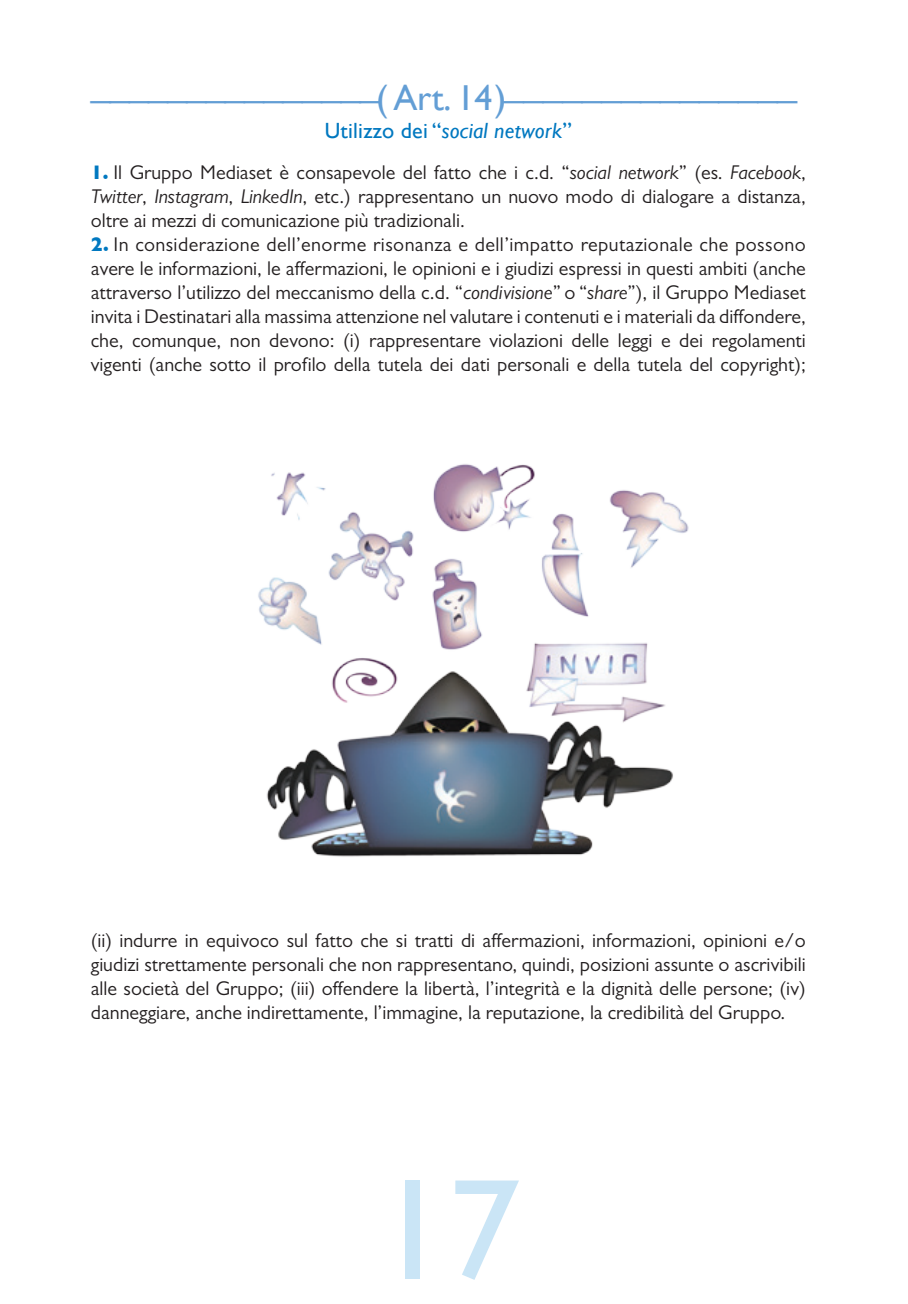
<style>
.page{position:relative;width:908px;height:1304px;background:#fff}
.page>*{position:absolute;margin:0;border:0;box-sizing:border-box;transform-origin:0 0}
.t1{font:144px "Gill Sans";color:#cae5f6}
.t2{font:36px "Gill Sans";color:#639ed5}
.t3{font:22px "Gill Sans";letter-spacing:.01em;color:#0078c0}
.t4{font:20px/24px "Gill Sans MT Pro";color:#231f20;text-align:justify}
.s1{font-style:italic}
.s2{font-family:"Gill Sans";font-weight:700;color:#0078c0}
</style>
<div class="page">
<img style="left:258px;top:464px;width:431px;height:393px">
<h2 class="t2" style="left:91px;top:63px;width:707px">_______________( Art. 14 )_______________</h2>
<p class="t3" style="left:325px;top:118px;width:248px">Utilizzo dei “<span class="s1">social network</span>”</p>
<p class="t4" style="left:91px;top:160px;width:716px"><span class="s2">1.</span> Il Gruppo Mediaset è consapevole del fatto che i c.d. “<span class="s1">social network</span>” (es. <span class="s1">Facebook</span>, <span class="s1">Twitter</span>, <span class="s1">Instagram</span>, <span class="s1">LinkedIn</span>, etc.) rappresentano un nuovo modo di dialogare a distanza, oltre ai mezzi di comunicazione più tradizionali.</p>
<p class="t4" style="left:91px;top:232px;width:716px"><span class="s2">2.</span> In considerazione dell’enorme risonanza e dell’impatto reputazionale che possono avere le informazioni, le affermazioni, le opinioni e i giudizi espressi in questi ambiti (anche attraverso l’utilizzo del meccanismo della c.d. “<span class="s1">condivisione</span>” o “<span class="s1">share</span>”), il Gruppo Mediaset invita i Destinatari alla massima attenzione nel valutare i contenuti e i materiali da diffondere, che, comunque, non devono: (i) rappresentare violazioni delle leggi e dei regolamenti vigenti (anche sotto il profilo della tutela dei dati personali e della tutela del copyright);</p>
<p class="t4" style="left:91px;top:928px;width:716px">(ii) indurre in equivoco sul fatto che si tratti di affermazioni, informazioni, opinioni e/o giudizi strettamente personali che non rappresentano, quindi, posizioni assunte o ascrivibili alle società del Gruppo; (iii) offendere la libertà, l’integrità e la dignità delle persone; (iv) danneggiare, anche indirettamente, l’immagine, la reputazione, la credibilità del Gruppo.</p>
<h1 class="t1" style="left:376px;top:1147px;width:146px">17</h1>
</div>
